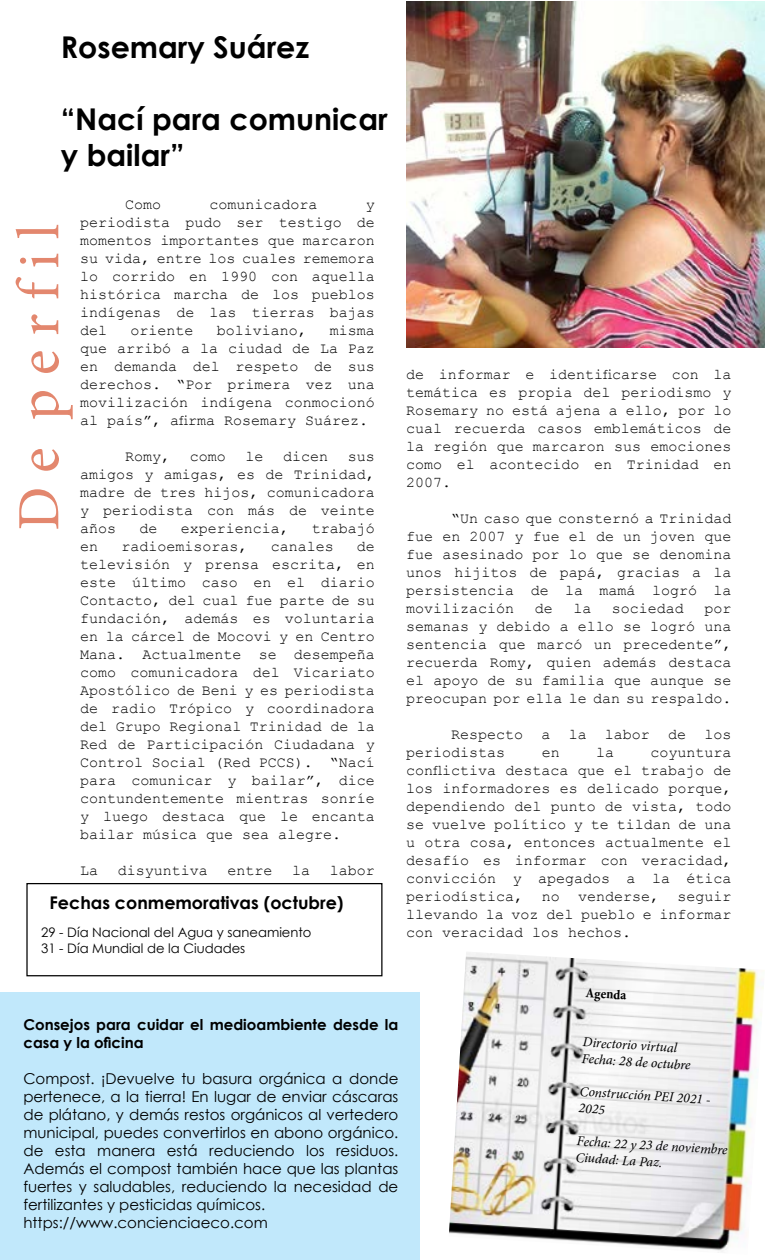
<style>
.page{position:relative;width:765px;height:1260px;background:#fff}
.page>*{position:absolute;margin:0;border:0;box-sizing:border-box;transform-origin:0 0}
.t1{font:60px "Minion Pro";color:#e3876e}
.t2{font:700 30px/36px "Century Gothic";color:#000}
.t3{font:700 17.5px "Century Gothic";color:#000}
.t4{font:15px/18px "Courier New";color:#000;text-align:justify}
.t5{font:15px/18px "Century Gothic";color:#000}
.t6{font:700 15px/18px "Century Gothic";color:#000}
.t7{font:italic 13.75px/16.6px "Minion Pro";color:#000}
.t8{font:700 condensed 13.75px "Minion Pro";color:#000}
.t9{font:13.12px/15.8px "Century Gothic";color:#000}
</style>
<div class="page">
<img style="left:449px;top:952px;width:315px;height:300px">
<div style="left:26px;top:883px;width:356px;height:93px;border:1px solid #000"></div>
<div style="left:0;top:992px;width:420px;height:268px;background:#c1e8fb"></div>
<img style="left:406px;top:2px;width:359px;height:345px">
<h2 class="t2" style="left:61px;top:28px;width:250px">Rosemary Suárez</h2>
<h2 class="t2" style="left:61px;top:100px;width:329px">“Nací para comunicar y bailar”</h2>
<p class="t4" style="left:125px;top:195px;width:37px">Como</p>
<p class="t4" style="left:210px;top:195px;width:110px">comunicadora</p>
<p class="t4" style="left:80px;top:195px;width:296px;text-indent:286px">y periodista pudo ser testigo de momentos importantes que marcaron su vida, entre los cuales rememora lo corrido en 1990 con aquella histórica marcha de los pueblos indígenas de las tierras bajas del</p>
<h1 class="t1" style="left:-1px;top:531px;width:308px;rotate:-90deg">D e p e r f i l</h1>
<p class="t4" style="left:80px;top:321px;width:296px;text-indent:250px">misma que arribó a la ciudad de La Paz en demanda del respeto de sus derechos. “Por primera vez una movilización indígena conmocionó al país”, afirma Rosemary Suárez.</p>
<p class="t4" style="left:125px;top:447px;width:47px">Romy,</p>
<p class="t4" style="left:190px;top:447px;width:37px">como</p>
<p class="t4" style="left:246px;top:447px;width:20px">le</p>
<p class="t4" style="left:283px;top:447px;width:47px">dicen</p>
<p class="t4" style="left:131px;top:321px;width:64px">oriente</p>
<p class="t4" style="left:217px;top:321px;width:92px">boliviano,</p>
<p class="t4" style="left:80px;top:447px;width:296px;text-indent:268px">sus amigos y amigas, es de Trinidad, madre de tres hijos, comunicadora y periodista con más de veinte años</p>
<p class="t4" style="left:140px;top:519px;width:20px">de</p>
<p class="t4" style="left:181px;top:519px;width:110px">experiencia,</p>
<p class="t4" style="left:312px;top:519px;width:65px">trabajó</p>
<p class="t4" style="left:80px;top:537px;width:20px">en</p>
<p class="t4" style="left:122px;top:537px;width:128px">radioemisoras,</p>
<p class="t4" style="left:271px;top:537px;width:65px">canales</p>
<p class="t4" style="left:80px;top:537px;width:296px;text-indent:277px">de televisión y prensa escrita, en este último caso en el diario Contacto, del cual fue parte de su fundación, además es voluntaria en la cárcel de Mocovi y en Centro Mana. Actualmente se desempeña como comunicadora del Vicariato Apostólico de Beni y es periodista de radio Trópico y coordinadora del Grupo Regional Trinidad de la Red de Participación Ciudadana y Control Social (Red PCCS). “Nací para comunicar y bailar”, dice contundentemente mientras sonríe y luego destaca que le encanta bailar música que sea alegre.</p>
<p class="t4" style="left:80px;top:861px;width:20px">La</p>
<p class="t4" style="left:118px;top:861px;width:91px">disyuntiva</p>
<p class="t4" style="left:228px;top:861px;width:47px">entre</p>
<p class="t4" style="left:292px;top:861px;width:20px">la</p>
<p class="t4" style="left:330px;top:861px;width:47px">labor</p>
<p class="t3" style="left:50px;top:889px;width:295px">Fechas conmemorativas (octubre)</p>
<p class="t9" style="left:41px;top:925px;width:272px">29 - Día Nacional del Agua y saneamiento<br>31 - Día Mundial de la Ciudades</p>
<p class="t4" style="left:406px;top:365px;width:327px">de informar e identificarse con la temática es propia del periodismo y Rosemary no está ajena a ello, por lo cual recuerda casos emblemáticos de la región que marcaron sus emociones como el acontecido en Trinidad en 2007.</p>
<p class="t4" style="left:406px;top:509px;width:327px;text-indent:45px">“Un caso que consternó a Trinidad fue en 2007 y fue el de un joven que fue asesinado por lo que se denomina unos hijitos de papá, gracias a la persistencia de la mamá logró la movilización</p>
<p class="t4" style="left:535px;top:599px;width:20px">de</p>
<p class="t4" style="left:573px;top:599px;width:20px">la</p>
<p class="t4" style="left:612px;top:599px;width:74px">sociedad</p>
<p class="t4" style="left:406px;top:599px;width:327px;text-indent:298px">por semanas y debido a ello se logró una sentencia que marcó un precedente”, recuerda Romy, quien además destaca el apoyo de su familia que aunque se preocupan por ella le dan su respaldo.</p>
<p class="t4" style="left:406px;top:725px;width:327px;text-indent:45px">Respecto a la labor de los periodistas</p>
<p class="t4" style="left:542px;top:743px;width:19px">en</p>
<p class="t4" style="left:596px;top:743px;width:19px">la</p>
<p class="t4" style="left:406px;top:743px;width:327px;text-indent:244px">coyuntura conflictiva destaca que el trabajo de los informadores es delicado porque, dependiendo del punto de vista, todo se vuelve político y te tildan de una u otra cosa, entonces actualmente el desafío es informar con veracidad, convicción y apegados a la ética periodística, no venderse, seguir llevando la voz del pueblo e informar con veracidad los hechos.</p>
<p class="t6" style="left:23px;top:1015px;width:377px">Consejos para cuidar el medioambiente desde la casa y la oficina</p>
<p class="t5" style="left:23px;top:1069px;width:377px">Compost. ¡Devuelve tu basura orgánica a donde pertenece, a la tierra! En lugar de enviar cáscaras de plátano, y demás restos orgánicos al vertedero municipal, puedes convertirlos en abono orgánico. de esta manera está reduciendo los residuos.<br>Además el compost también hace que las plantas fuertes y saludables, reduciendo la necesidad de fertilizantes y pesticidas químicos. https://www.concienciaeco.com</p>
<p class="t8" style="left:586px;top:983px;width:42px;rotate:3deg">Agenda</p>
<p class="t7" style="left:583px;top:1034px;width:110px;rotate:3deg">Directorio virtual<br>Fecha: 28 de octubre</p>
<p class="t7" style="left:580px;top:1084px;width:133px;line-height:16.1px;rotate:3deg">Construcción PEI 2021 -<br>2025</p>
<p class="t7" style="left:577px;top:1133px;width:153px;line-height:16.2px;rotate:3deg">Fecha: 22 y 23 de noviembre<br>Ciudad: La Paz.</p>
</div>
